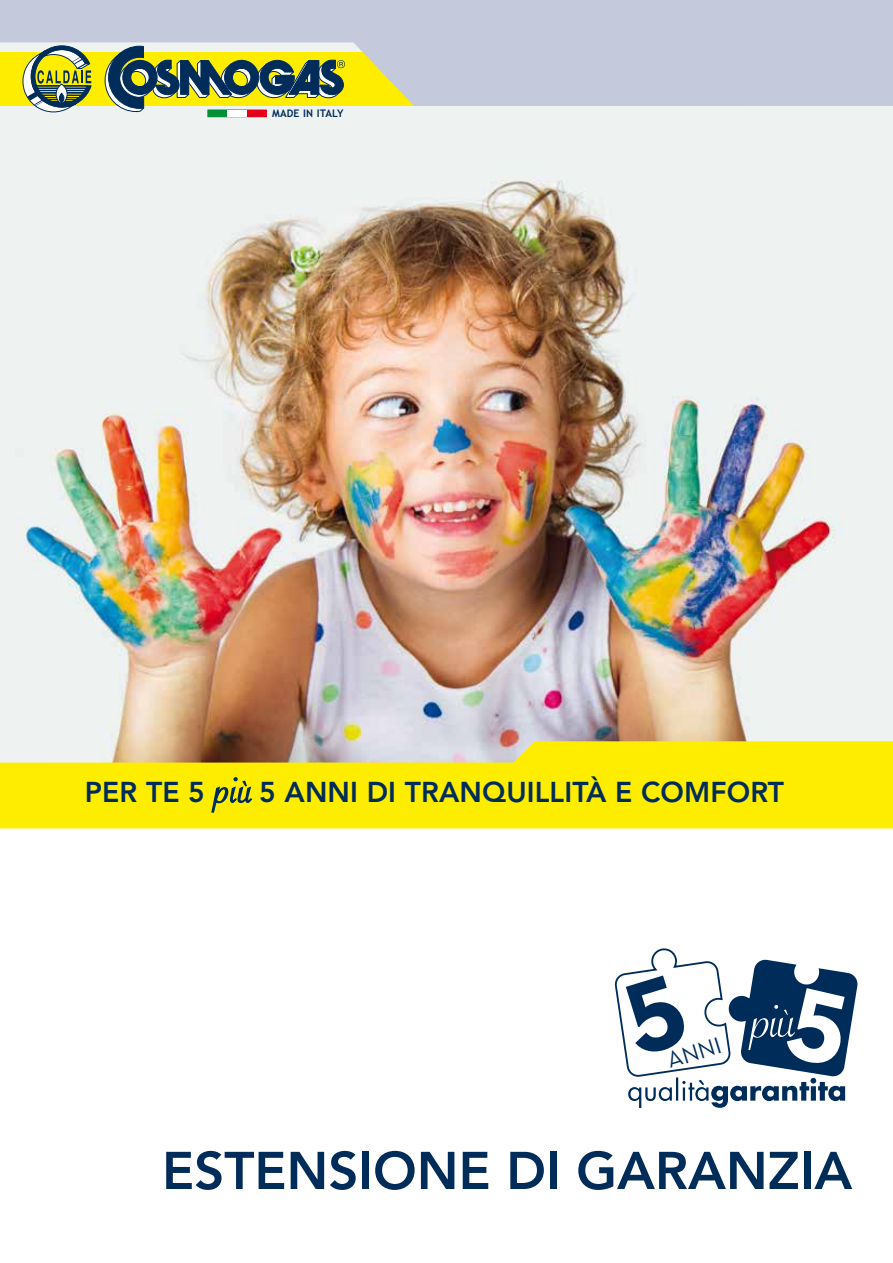
<style>
.page{position:relative;width:893px;height:1263px;background:#fff}
.page>*{position:absolute;margin:0;border:0;box-sizing:border-box;transform-origin:0 0}
.t1{font:800 52.5px "Avenir LT Std";color:#002c5a}
.t2{font:800 28.5px "Avenir LT Std";letter-spacing:.005em;color:#002c5a}
.t3{font:23.7px "Neutra Text TF";color:#002c5a}
.t4{font:700 10.5px "Trebuchet MS";letter-spacing:.01em;color:#002c5a}
.s1{font-family:"Savoye Let Plain";font-weight:400;font-size:51px}
</style>
<div class="page">
<img style="left:0;top:106px;width:893px;height:635px">
<svg style="left:0;top:741px;width:893px;height:87px;background:#f6e51a"></svg>
<svg style="left:23px;top:106px;width:69px;height:6px"></svg>
<svg style="left:0;top:0;width:893px;height:106px;background:#c6cac8"></svg>
<svg style="left:105px;top:46px;width:240px;height:72px;background:#95a269"></svg>
<div style="left:208px;top:110px;width:19px;height:7px;background:#009037"></div>
<div style="left:227px;top:110px;width:20px;height:7px;background:#fff"></div>
<div style="left:247px;top:110px;width:19px;height:7px;background:#e2001a"></div>
<svg style="left:615px;top:948px;width:243px;height:160px"></svg>
<p class="t4" style="left:272px;top:107px;width:73px">MADE IN ITALY</p>
<p class="t2" style="left:85px;top:775px;width:701px">PER TE 5 <span class="s1">più</span> 5 ANNI DI TRANQUILLITÀ E COMFORT</p>
<p class="t3" style="left:663px;top:1047px;width:57px;rotate:-17deg">ANNI</p>
<h1 class="t1" style="left:162px;top:1140px;width:692px">ESTENSIONE DI GARANZIA</h1>
</div>
